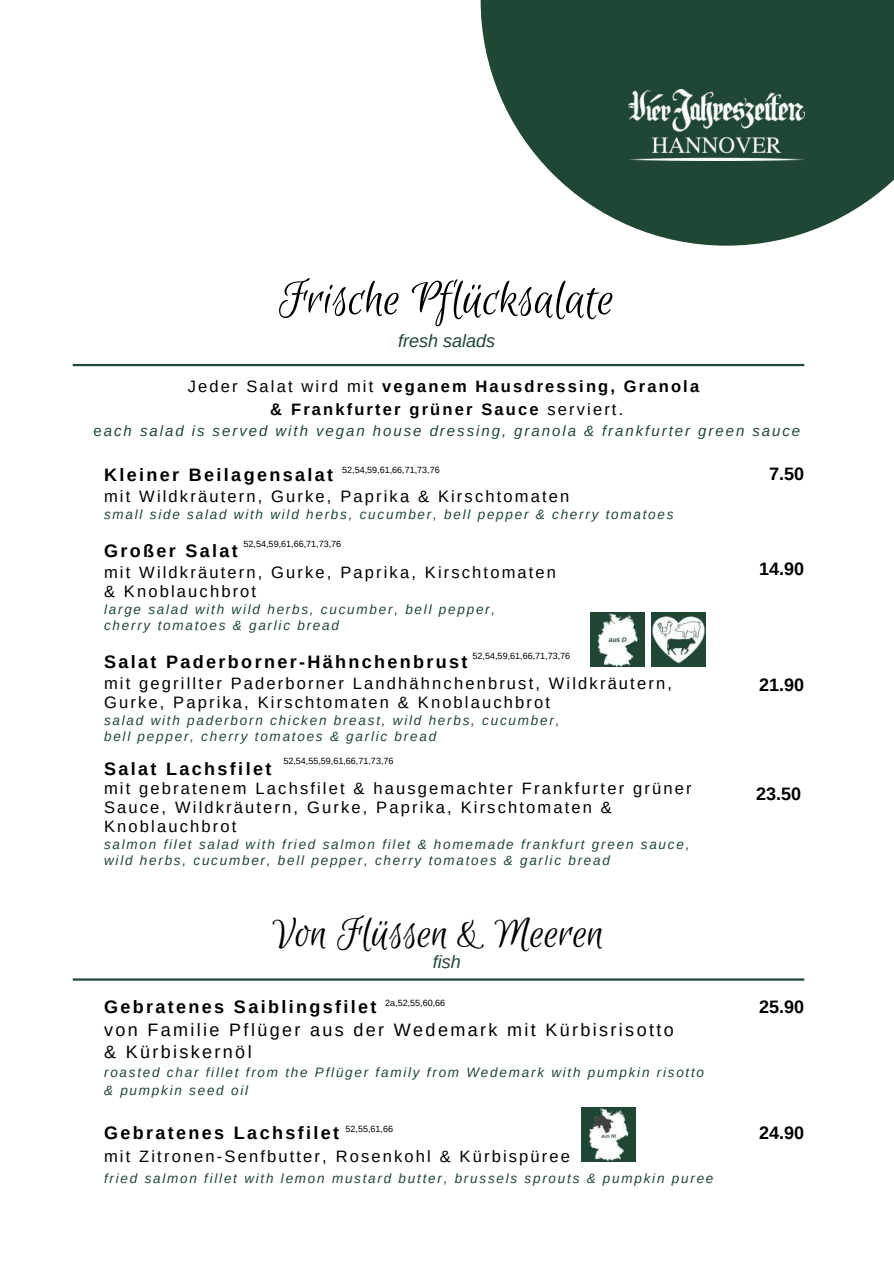
<style>
.page{position:relative;width:894px;height:1264px;background:#fff}
.page>*{position:absolute;margin:0;border:0;box-sizing:border-box;transform-origin:0 0}
.t1{font:52.5px "Euphoria Script";color:#000}
.t2{font:46.05px "Euphoria Script";color:#000}
.t3{font:700 18px "Arimo";letter-spacing:.13em;color:#000}
.t4{font:18px/21.3px "Arimo";letter-spacing:.13em;color:#000}
.t5{font:italic 18px "Arimo";color:#204734}
.t6{font:16.5px/19px "Arimo";letter-spacing:.13em;color:#000}
.t7{font:700 16.5px/22.5px "Arimo";letter-spacing:.13em;color:#000;text-align:center}
.t8{font:italic 15px "Arimo";letter-spacing:.13em;color:#204734}
.t9{font:italic 13.5px/16px "Arimo";letter-spacing:.13em;color:#204734}
.t10{font:9px "Arimo";color:#000}
.s1{font-weight:400}
.s2{font-style:normal}
</style>
<div class="page">
<svg style="left:480px;top:0;width:413px;height:246px;fill:#204734"></svg>
<img style="left:628px;top:89px;width:176px;height:71px">
<hr style="left:73px;top:364px;width:731px;height:2px;background:#204734">
<img style="left:651px;top:612px;width:54px;height:54px">
<img style="left:590px;top:612px;width:54px;height:54px">
<hr style="left:73px;top:978px;width:731px;height:2px;background:#204734">
<img style="left:581px;top:1107px;width:54px;height:54px">
<h1 class="t1" style="left:279px;top:270px;width:337px">Frische Pflücksalate</h1>
<h3 class="t5" style="left:398px;top:330px;width:99px">fresh salads</h3>
<p class="t7" style="left:188px;top:375px;width:513px"><span class="s1">Jeder Salat wird mit</span> veganem Hausdressing, Granola &amp; Frankfurter grüner Sauce <span class="s1">serviert.</span></p>
<p class="t8" style="left:93px;top:422px;width:708px"><span class="s2">e</span>ach salad is served with vegan house dressing, granola &amp; frankfurter green sauce</p>
<h3 class="t3" style="left:769px;top:464px;width:37px">7.50</h3>
<p class="t10" style="left:342px;top:465px;width:99px">52,54,59,61,66,71,73,76</p>
<h3 class="t3" style="left:104px;top:465px;width:230px">Kleiner Beilagensalat</h3>
<p class="t6" style="left:104px;top:487px;width:466px">mit Wildkräutern, Gurke, Paprika &amp; Kirschtomaten</p>
<p class="t9" style="left:104px;top:506px;width:571px">small side salad with wild herbs, cucumber, bell pepper &amp; cherry tomatoes</p>
<h3 class="t3" style="left:104px;top:541px;width:135px">Großer Salat</h3>
<p class="t6" style="left:104px;top:563px;width:453px">mit Wildkräutern, Gurke, Paprika, Kirschtomaten &amp; Knoblauchbrot</p>
<p class="t9" style="left:104px;top:601px;width:392px">large salad with wild herbs, cucumber, bell pepper, cherry tomatoes &amp; garlic bread</p>
<h3 class="t3" style="left:104px;top:652px;width:365px">Salat Paderborner-Hähnchenbrust</h3>
<p class="t6" style="left:104px;top:674px;width:569px">mit gegrillter Paderborner Landhähnchenbrust, Wildkräutern,<br>Gurke, Paprika, Kirschtomaten &amp; Knoblauchbrot</p>
<p class="t9" style="left:104px;top:712px;width:456px">salad with paderborn chicken breast, wild herbs, cucumber, bell pepper, cherry tomatoes &amp; garlic bread</p>
<h3 class="t3" style="left:104px;top:759px;width:169px">Salat Lachsfilet</h3>
<p class="t6" style="left:104px;top:779px;width:588px">mit gebratenem Lachsfilet &amp; hausgemachter Frankfurter grüner<br>Sauce, Wildkräutern, Gurke, Paprika, Kirschtomaten &amp;<br>Knoblauchbrot</p>
<p class="t9" style="left:104px;top:836px;width:586px">salmon filet salad with fried salmon filet &amp; homemade frankfurt green sauce, wild herbs, cucumber, bell pepper, cherry tomatoes &amp; garlic bread</p>
<p class="t10" style="left:243px;top:539px;width:99px">52,54,59,61,66,71,73,76</p>
<h3 class="t3" style="left:759px;top:558px;width:47px">14.90</h3>
<p class="t10" style="left:472px;top:651px;width:99px">52,54,59,61,66,71,73,76</p>
<h3 class="t3" style="left:759px;top:675px;width:47px">21.90</h3>
<p class="t10" style="left:283px;top:755px;width:112px">52,54,55,59,61,66,71,73,76</p>
<h3 class="t3" style="left:755px;top:783px;width:47px">23.50</h3>
<h2 class="t2" style="left:273px;top:909px;width:333px">Von Flüssen &amp; Meeren</h2>
<h3 class="t5" style="left:432px;top:952px;width:29px">fish</h3>
<h3 class="t3" style="left:104px;top:996px;width:274px">Gebratenes Saiblingsfilet</h3>
<h3 class="t4" style="left:104px;top:1019px;width:571px">von Familie Pflüger aus der Wedemark mit Kürbisrisotto &amp; Kürbiskernöl</h3>
<p class="t9" style="left:104px;top:1063px;width:601px;line-height:18px">roasted char fillet from the Pflüger family from Wedemark with pumpkin risotto &amp; pumpkin seed oil</p>
<h3 class="t3" style="left:104px;top:1122px;width:236px">Gebratenes Lachsfilet</h3>
<p class="t6" style="left:104px;top:1147px;width:467px">mit Zitronen-Senfbutter, Rosenkohl &amp; Kürbispüree</p>
<p class="t9" style="left:104px;top:1169px;width:610px">fried salmon fillet with lemon mustard butter, brussels sprouts &amp; pumpkin puree</p>
<p class="t10" style="left:385px;top:998px;width:62px">2a,52,55,60,66</p>
<p class="t10" style="left:345px;top:1124px;width:49px">52,55,61,66</p>
<h3 class="t3" style="left:759px;top:996px;width:47px">25.90</h3>
<h3 class="t3" style="left:759px;top:1123px;width:47px">24.90</h3>
</div>
